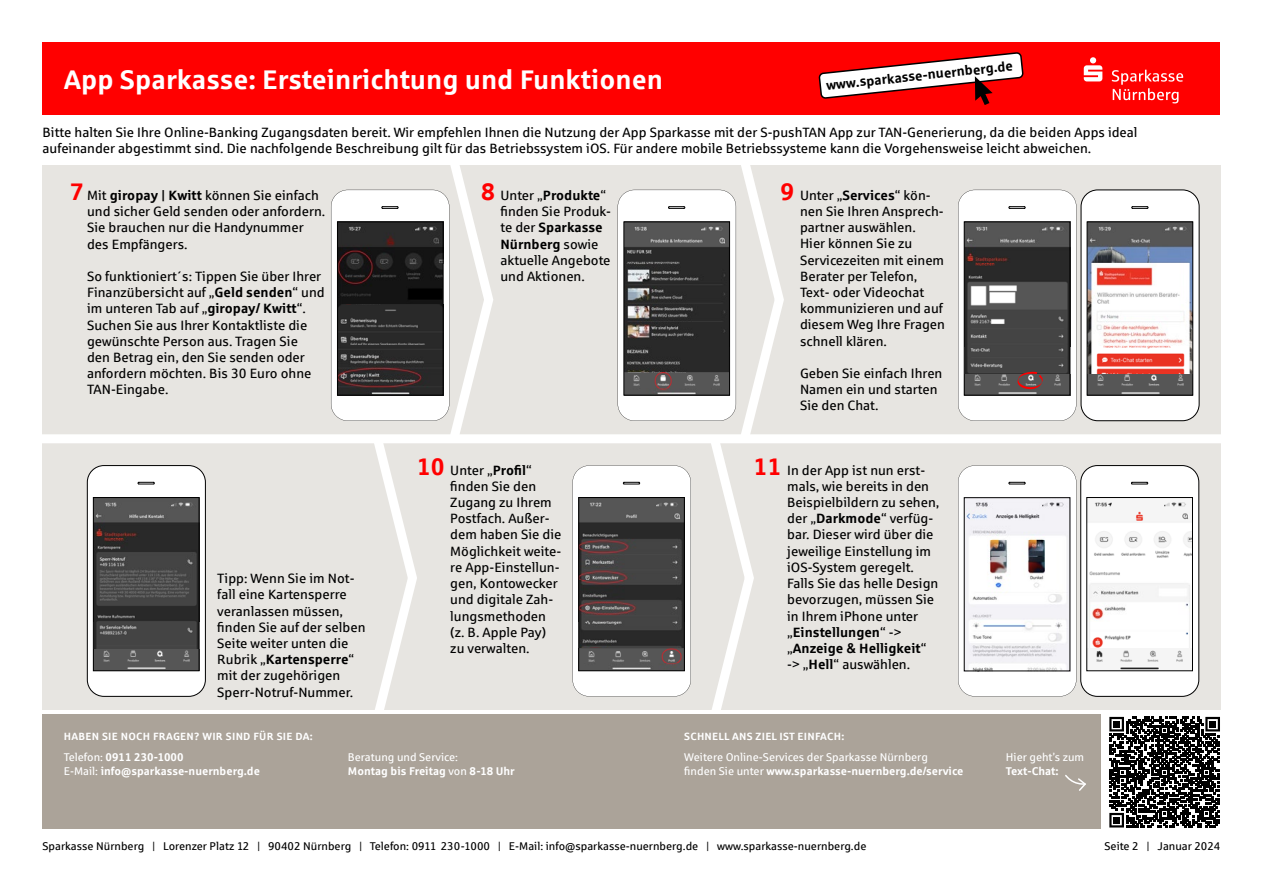
<style>
.page{position:relative;width:1263px;height:893px;background:#fff}
.page>*{position:absolute;margin:0;border:0;box-sizing:border-box;transform-origin:0 0}
.t1{font:700 27px "Sparkasse Rg";color:#fff}
.t2{font:13.5px/16.2px "Sparkasse Rg";color:#000}
.t3{font:700 13.5px "Sparkasse Rg";color:#000}
.t4{font:11.25px "Sparkasse Rg";color:#000}
.t5{font:700 11.25px/13.5px "Sparkasse Rg";color:#fff}
.t6{font:11.25px/13.5px "Sparkasse Rg";color:#fff}
.t7{font:700 10.5px "Sparkasse Rg";letter-spacing:.025em;color:#fff}
.s1{font-weight:700;font-size:24px;color:#f00}
.s2{font-weight:700}
.s3{font-weight:400}
</style>
<div class="page">
<div style="left:42px;top:165px;width:1178px;height:544px;background:#e7e5e1"></div>
<div style="left:28px;top:434px;width:1225px;height:9px;background:#fff"></div>
<div style="left:43px;top:43px;width:1177px;height:72px;background:#f00"></div>
<div style="left:1081px;top:190px;width:118px;height:231px;background:#fff;border-radius:17px"></div>
<div style="left:1081px;top:190px;width:118px;height:231px;border:1px solid #000;border-radius:17px"></div>
<svg style="left:1131px;top:207px;width:17px;height:1px"></svg>
<img style="left:1089px;top:224px;width:102px;height:169px">
<img style="left:1089px;top:374px;width:102px;height:13px">
<div style="left:1087px;top:222px;width:106px;height:173px;border:1px solid #000"></div>
<div style="left:87px;top:466px;width:118px;height:230px;background:#fff;border-radius:17px"></div>
<div style="left:87px;top:465px;width:119px;height:231px;border:1px solid #000;border-radius:17px"></div>
<svg style="left:138px;top:482px;width:16px;height:2px"></svg>
<img style="left:95px;top:499px;width:102px;height:170px">
<img style="left:95px;top:650px;width:102px;height:13px">
<div style="left:93px;top:497px;width:106px;height:174px;border:1px solid #000"></div>
<svg style="left:958px;top:465px;width:118px;height:231px;background:#e7e7e7"></svg>
<img style="left:966px;top:499px;width:102px;height:170px">
<div style="left:1081px;top:466px;width:118px;height:230px;background:#fff;border-radius:17px"></div>
<div style="left:1080px;top:465px;width:119px;height:231px;border:1px solid #000;border-radius:17px"></div>
<svg style="left:1131px;top:482px;width:17px;height:2px"></svg>
<img style="left:1089px;top:502px;width:101px;height:167px">
<img style="left:1089px;top:649px;width:101px;height:14px">
<svg style="left:331px;top:165px;width:167px;height:545px"></svg>
<img style="left:339px;top:224px;width:102px;height:169px">
<div style="left:337px;top:222px;width:106px;height:173px;border:1px solid #000"></div>
<svg style="left:958px;top:190px;width:118px;height:231px;background:#828181"></svg>
<svg style="left:572px;top:165px;width:216px;height:545px"></svg>
<img style="left:580px;top:499px;width:102px;height:170px">
<img style="left:580px;top:648px;width:102px;height:15px">
<div style="left:578px;top:497px;width:106px;height:174px;border:1px solid #000"></div>
<svg style="left:819px;top:53px;width:204px;height:52px"></svg>
<svg style="left:1084px;top:57px;width:99px;height:46px"></svg>
<div style="left:43px;top:714px;width:1058px;height:115px;background:#aba399"></div>
<svg style="left:1109px;top:717px;width:111px;height:110px"></svg>
<div style="left:1113px;top:721px;width:7px;height:6px;background:#000"></div>
<div style="left:1209px;top:721px;width:7px;height:6px;background:#000"></div>
<div style="left:1113px;top:817px;width:7px;height:6px;background:#000"></div>
<svg style="left:1065px;top:775px;width:21px;height:16px"></svg>
<p class="t3" style="left:825px;top:77px;width:189px;rotate:-6deg">www.sparkasse-nuernberg.de</p>
<h1 class="t1" style="left:64px;top:62px;width:601px">App Sparkasse: Ersteinrichtung und Funktionen</h1>
<p class="t2" style="left:43px;top:124px;width:1096px">Bitte halten Sie Ihre Online-Banking Zugangsdaten bereit. Wir empfehlen Ihnen die Nutzung der App Sparkasse mit der S-pushTAN App zur TAN-Generierung, da die beiden Apps ideal aufeinander abgestimmt sind. Die nachfolgende Beschreibung gilt für das Betriebssystem iOS. Für andere mobile Betriebssysteme kann die Vorgehensweise leicht abweichen.</p>
<p class="t2" style="left:500px;top:187px;width:112px;text-indent:-19px"><span class="s1">8</span> Unter „<span class="s2">Produkte</span>“ finden Sie Produk&shy;te der <span class="s2">Sparkasse<br>Nürnberg</span> sowie aktuelle Angebote und Aktionen.</p>
<p class="t2" style="left:800px;top:187px;width:147px;text-indent:-19px"><span class="s1">9</span> Unter „<span class="s2">Services</span>“ kön&shy;nen Sie Ihren Ansprech&shy;partner auswählen.<br>Hier können Sie zu<br>Servicezeiten mit einem<br>Berater per Telefon,<br>Text- oder Videochat kommunizieren und auf diesem Weg Ihre Fragen schnell klären.</p>
<p class="t2" style="left:800px;top:365px;width:144px">Geben Sie einfach Ihren<br>Namen ein und starten<br>Sie den Chat.</p>
<p class="t2" style="left:87px;top:187px;width:240px;text-indent:-17px"><span class="s1">7</span> Mit <span class="s2">giropay | Kwitt</span> können Sie einfach und sicher Geld senden oder anfordern.<br>Sie brauchen nur die Handy nummer des Empfängers.</p>
<p class="t2" style="left:87px;top:268px;width:239px">So funktioniert´s: Tippen Sie über Ihrer Finanzübersicht auf „<span class="s2">Geld senden</span>“ und im unteren Tab auf „<span class="s2">giropay/ Kwitt</span>“.<br>Suchen Sie aus Ihrer Kontaktliste die gewünschte Person aus. Tragen Sie<br>den Betrag ein, den Sie senden oder anfordern möchten. Bis 30 Euro ohne TAN-Eingabe.</p>
<p class="t2" style="left:217px;top:570px;width:150px">Tipp: Wenn Sie im Not&shy;fall eine Kartensperre veranlassen müssen, finden Sie auf der selben<br>Seite weiter unten die<br>Rubrik „<span class="s2">Kartensperre</span>“ mit der zugehörigen<br>Sperr-Notruf-Nummer.</p>
<p class="t2" style="left:450px;top:461px;width:113px;text-indent:-33px"><span class="s1">10</span> Unter „<span class="s2">Profil</span>“ finden Sie den<br>Zugang zu Ihrem<br>Postfach. Außer&shy;dem haben Sie die<br>Möglichkeit weite&shy;re App-Einstellun&shy;gen, Kontowecker und digitale Zah&shy;lungsmethoden (z. B. Apple Pay) zu verwalten.</p>
<p class="t2" style="left:787px;top:461px;width:154px;text-indent:-33px"><span class="s1">11</span> In der App ist nun erst&shy;mals, wie bereits in den<br>Beispielbildern zu sehen, der „<span class="s2">Darkmode</span>“ verfüg&shy;bar. Dieser wird über die jeweilige Einstellung im iOS-System geregelt.<br>Falls Sie das helle Design bevorzugen, müssen Sie in Ihrem iPhone unter „<span class="s2">Einstellungen</span>“ -&gt; „<span class="s2">Anzeige &amp; Helligkeit</span>“ -&gt; „<span class="s2">Hell</span>“ auswählen.</p>
<p class="t7" style="left:64px;top:730px;width:251px">HABEN SIE NOCH FRAGEN? WIR SIND FÜR SIE DA:</p>
<p class="t5" style="left:64px;top:750px;width:198px"><span class="s3">Telefon:</span> 0911 230-1000<br><span class="s3">E-Mail:</span> info@sparkasse-nuernberg.de</p>
<p class="t6" style="left:684px;top:750px;width:281px">Weitere Online-Services der Sparkasse Nürnberg<br>finden Sie unter <span class="s2">www.sparkasse-nuernberg.de/service</span></p>
<p class="t6" style="left:1006px;top:750px;width:80px">Hier geht’s zum</p>
<p class="t7" style="left:684px;top:730px;width:161px">SCHNELL ANS ZIEL IST EINFACH:</p>
<p class="t5" style="left:348px;top:750px;width:168px"><span class="s3">Beratung und Service:<br></span>Montag bis Freitag <span class="s3">von</span> 8-18 Uhr</p>
<p class="t5" style="left:1006px;top:764px;width:54px">Text-Chat:</p>
<p class="t4" style="left:43px;top:840px;width:825px">Sparkasse Nürnberg | Lorenzer Platz 12 | 90402 Nürnberg | Telefon: 0911 230-1000 | E-Mail: info@sparkasse-nuernberg.de | www.sparkasse-nuernberg.de</p>
<p class="t4" style="left:1104px;top:840px;width:117px">Seite 2 | Januar 2024</p>
</div>
